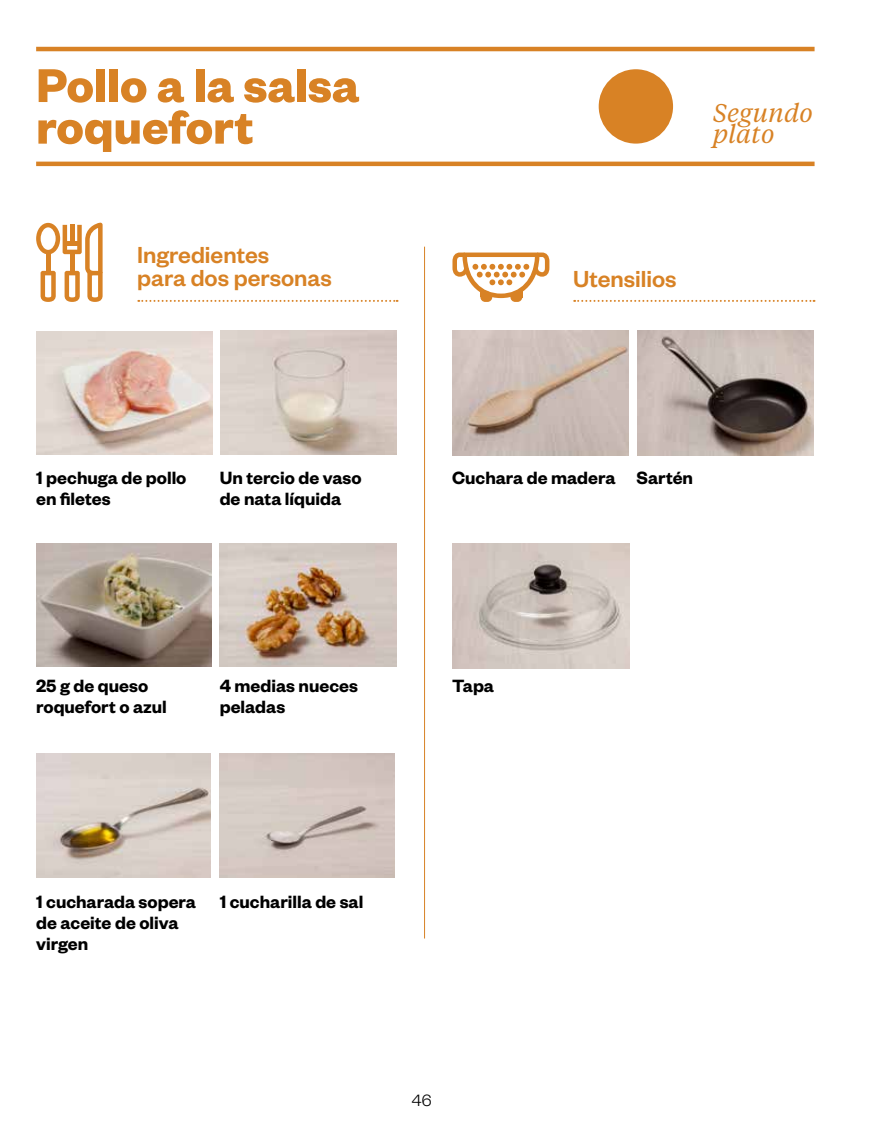
<style>
.page{position:relative;width:872px;height:1127px;background:#fff}
.page>*{position:absolute;margin:0;border:0;box-sizing:border-box;transform-origin:0 0}
.t1{font:700 52.05px/41.5px "Founders Grotesk";color:#d88225}
.t2{font:500 25.5px/23.7px "Founders Grotesk";color:#d88225}
.t3{font:italic 25.5px/21.6px "Tiempos Text";color:#d88225}
.t4{font:600 19.5px/21.1px "Founders Grotesk";color:#000}
.t5{font:300 18px "Founders Grotesk";color:#000}
</style>
<div class="page">
<img style="left:36px;top:753px;width:175px;height:124px">
<img style="left:220px;top:753px;width:174px;height:124px">
<img style="left:637px;top:330px;width:176px;height:126px">
<img style="left:452px;top:543px;width:177px;height:126px">
<img style="left:452px;top:330px;width:176px;height:126px">
<img style="left:36px;top:543px;width:175px;height:123px">
<img style="left:220px;top:543px;width:176px;height:123px">
<img style="left:36px;top:331px;width:176px;height:123px">
<img style="left:220px;top:330px;width:176px;height:124px">
<hr style="left:424px;top:247px;width:1px;height:691px;background:#d88225">
<hr style="left:36px;top:162px;width:778px;height:4px;background:#d88225">
<hr style="left:36px;top:47px;width:778px;height:4px;background:#d88225">
<svg style="left:138px;top:300px;width:259px;height:2px"></svg>
<svg style="left:574px;top:300px;width:240px;height:2px"></svg>
<svg style="left:36px;top:223px;width:67px;height:79px"></svg>
<svg style="left:452px;top:252px;width:97px;height:50px"></svg>
<div style="left:598px;top:69px;width:75px;height:75px;background:#d88225;border-radius:50%"></div>
<h1 class="t1" style="left:36px;top:62px;width:325px">Pollo a la salsa roquefort</h1>
<h2 class="t2" style="left:137px;top:241px;width:196px">Ingredientes<br>para dos personas</h2>
<h2 class="t3" style="left:713px;top:101px;width:102px">Segundo plato</h2>
<h2 class="t2" style="left:573px;top:266px;width:105px">Utensilios</h2>
<p class="t4" style="left:220px;top:466px;width:143px">Un tercio de vaso de nata líquida</p>
<p class="t4" style="left:636px;top:466px;width:58px">Sartén</p>
<p class="t4" style="left:36px;top:466px;width:152px">1 pechuga de pollo en filetes</p>
<p class="t4" style="left:452px;top:466px;width:165px">Cuchara de madera</p>
<p class="t4" style="left:36px;top:674px;width:132px">25 g de queso roquefort o azul</p>
<p class="t4" style="left:220px;top:674px;width:140px">4 medias nueces peladas</p>
<p class="t4" style="left:452px;top:674px;width:43px">Tapa</p>
<p class="t4" style="left:36px;top:890px;width:161px">1 cucharada sopera de aceite de oliva virgen</p>
<p class="t4" style="left:220px;top:890px;width:145px">1 cucharilla de sal</p>
<p class="t5" style="left:412px;top:1089px;width:21px">46</p>
</div>
